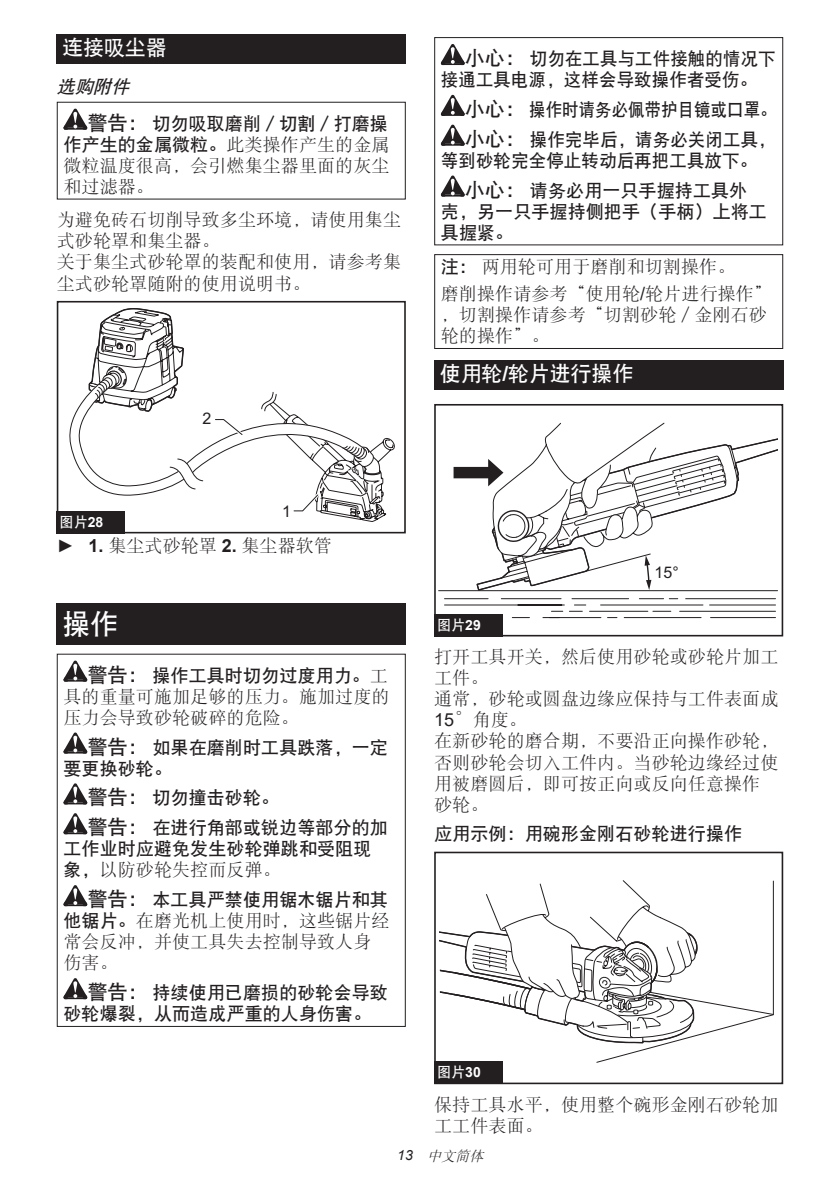
<style>
.page{position:relative;width:840px;height:1191px;background:#fff}
.page>*{position:absolute;margin:0;border:0;box-sizing:border-box;transform-origin:0 0}
.t1{font:28px "DFP Hei W7 GB EUC H";color:#fff}
.t2{font:21px "DFP Hei W7 GB EUC H";letter-spacing:-.01em;color:#fff}
.t3{font:18px/21px "DFP Song W3 GB EUC H";letter-spacing:.005em;color:#231f20}
.t4{font:18px/21px "DFP Hei W7 GB EUC H";letter-spacing:.005em;color:#231f20}
.t5{font:18px/29.8px "DFP Hei W7 GB EUC H";letter-spacing:.005em;color:#231f20;scale:.91 1}
.t6{font:16px "Arial";color:#231f20}
.t7{font:14px "DFP Hei W7 GB EUC H";color:#fff}
.t8{font:italic 14px "DFP Song W3 GB EUC H";color:#231f20}
.s1{font-style:italic}
.s2{font-size:20px}
.s3{font-family:"DFP Song W3 GB EUC H"}
.s4{font-family:"Arial";font-weight:700}
.s5{font-family:"Arial"}
.s6{font-family:"DFP Hei W7 GB EUC H"}
</style>
<div class="page">
<div style="left:57px;top:34px;width:348px;height:29px;background:#231f20"></div>
<svg style="left:63px;top:109px;width:24px;height:21px"></svg>
<div style="left:57px;top:102px;width:348px;height:98px;border:1px solid #231f20"></div>
<div style="left:57px;top:301px;width:348px;height:232px;border:2px solid #231f20"></div>
<svg style="left:63px;top:301px;width:332px;height:221px"></svg>
<div style="left:57px;top:511px;width:68px;height:22px;background:#231f20"></div>
<div style="left:57px;top:604px;width:348px;height:41px;background:#231f20"></div>
<svg style="left:63px;top:660px;width:24px;height:21px"></svg>
<svg style="left:63px;top:732px;width:24px;height:21px"></svg>
<svg style="left:63px;top:783px;width:24px;height:21px"></svg>
<svg style="left:63px;top:813px;width:24px;height:21px"></svg>
<svg style="left:63px;top:885px;width:24px;height:21px"></svg>
<svg style="left:63px;top:978px;width:24px;height:21px"></svg>
<div style="left:57px;top:653px;width:348px;height:374px;border:1px solid #231f20"></div>
<svg style="left:440px;top:44px;width:24px;height:21px"></svg>
<svg style="left:440px;top:95px;width:24px;height:21px"></svg>
<svg style="left:440px;top:125px;width:24px;height:21px"></svg>
<svg style="left:440px;top:175px;width:24px;height:22px"></svg>
<div style="left:434px;top:37px;width:348px;height:208px;border:1px solid #231f20"></div>
<div style="left:434px;top:254px;width:348px;height:95px;border:1px solid #231f20"></div>
<div style="left:434px;top:360px;width:348px;height:30px;background:#231f20"></div>
<hr style="left:438px;top:590px;width:339px;height:1px;background:#231f20">
<hr style="left:685px;top:598px;width:90px;height:1px;background:#231f20">
<svg style="left:639px;top:598px;width:24px;height:1px"></svg>
<hr style="left:571px;top:598px;width:57px;height:1px;background:#231f20">
<hr style="left:501px;top:598px;width:59px;height:1px;background:#231f20">
<hr style="left:709px;top:604px;width:66px;height:1px;background:#231f20">
<hr style="left:600px;top:604px;width:102px;height:1px;background:#231f20">
<hr style="left:517px;top:604px;width:47px;height:1px;background:#231f20">
<hr style="left:679px;top:611px;width:96px;height:1px;background:#231f20">
<svg style="left:652px;top:611px;width:18px;height:1px"></svg>
<hr style="left:589px;top:611px;width:58px;height:1px;background:#231f20">
<svg style="left:569px;top:611px;width:13px;height:1px"></svg>
<hr style="left:710px;top:617px;width:65px;height:1px;background:#231f20">
<hr style="left:624px;top:617px;width:76px;height:1px;background:#231f20">
<hr style="left:444px;top:604px;width:117px;height:1px;background:#231f20">
<hr style="left:542px;top:617px;width:58px;height:1px;background:#231f20">
<svg style="left:512px;top:617px;width:17px;height:1px"></svg>
<svg style="left:551px;top:611px;width:11px;height:7px"></svg>
<hr style="left:444px;top:598px;width:44px;height:1px;background:#231f20">
<svg style="left:453px;top:422px;width:324px;height:169px"></svg>
<div style="left:434px;top:404px;width:348px;height:232px;border:2px solid #231f20"></div>
<div style="left:434px;top:614px;width:68px;height:22px;background:#231f20"></div>
<svg style="left:439px;top:880px;width:334px;height:183px"></svg>
<div style="left:434px;top:1055px;width:73px;height:29px;background:#fff"></div>
<div style="left:434px;top:851px;width:348px;height:233px;border:2px solid #231f20"></div>
<div style="left:434px;top:1061px;width:68px;height:23px;background:#231f20"></div>
<p class="t2" style="left:62px;top:37px;width:106px">连接吸尘器</p>
<p class="t4" style="left:87px;top:68px;width:302px;line-height:36.6px;text-indent:-31px"><span class="s1">选购附件<br></span><span class="s2">警告：</span>切勿吸取磨削／切割／打磨操</p>
<p class="t4" style="left:63px;top:134px;width:327px">作产生的金属微粒。<span class="s3">此类操作产生的金属</span></p>
<p class="t3" style="left:63px;top:155px;width:327px">微粒温度很高，会引燃集尘器里面的灰尘和过滤器。</p>
<p class="t3" style="left:57px;top:209px;width:345px">为避免砖石切削导致多尘环境，请使用集尘式砂轮罩和集尘器。<br>关于集尘式砂轮罩的装配和使用，请参考集尘式砂轮罩随附的使用说明书。</p>
<p class="t6" style="left:202px;top:407px;width:10px">2</p>
<p class="t6" style="left:282px;top:500px;width:10px">1</p>
<p class="t7" style="left:60px;top:514px;width:45px">图片<span class="s4">28</span></p>
<p class="t3" style="left:57px;top:534px;width:276px"><span class="s5">►</span> <span class="s4">1.</span> 集尘式砂轮罩 <span class="s4">2.</span> 集尘器软管</p>
<h1 class="t1" style="left:62px;top:609px;width:57px">操作</h1>
<p class="t4" style="left:87px;top:664px;width:302px"><span class="s2">警告：</span>操作工具时切勿过度用力。<span class="s3">工</span></p>
<p class="t3" style="left:63px;top:685px;width:327px">具的重量可施加足够的压力。施加过度的压力会导致砂轮破碎的危险。</p>
<p class="t4" style="left:63px;top:736px;width:326px;text-indent:24px"><span class="s2">警告：</span>如果在磨削时工具跌落，一定要更换砂轮。</p>
<p class="t4" style="left:87px;top:783px;width:302px;line-height:29.8px"><span class="s2">警告：</span>切勿撞击砂轮。<br><span class="s2">警告：</span>在进行角部或锐边等部分的加</p>
<p class="t4" style="left:63px;top:838px;width:309px">工作业时应避免发生砂轮弹跳和受阻现</p>
<p class="t3" style="left:63px;top:859px;width:219px"><span class="s6">象，</span>以防砂轮失控而反弹。</p>
<p class="t4" style="left:87px;top:889px;width:302px"><span class="s2">警告：</span>本工具严禁使用锯木锯片和其</p>
<p class="t3" style="left:63px;top:910px;width:327px"><span class="s6">他锯片。</span>在磨光机上使用时，这些锯片经常会反冲，并使工具失去控制导致人身伤害。</p>
<p class="t4" style="left:63px;top:982px;width:326px;text-indent:24px"><span class="s2">警告：</span>持续使用已磨损的砂轮会导致砂轮爆裂，从而造成严重的人身伤害。</p>
<p class="t4" style="left:440px;top:48px;width:336px;text-indent:24px"><span class="s2">小心：</span>切勿在工具与工件接触的情况下接通工具电源，这样会导致操作者受伤。</p>
<p class="t5" style="left:464px;top:95px;width:344px"><span class="s2">小心：</span>操作时请务必佩带护目镜或口罩。<span class="s2">小心：</span>操作完毕后，请务必关闭工具，</p>
<p class="t4" style="left:464px;top:145px;width:294px;line-height:29.8px;text-indent:-24px">等到砂轮完全停止转动后再把工具放下。<span class="s2">小心：</span>请务必用一只手握持工具外</p>
<p class="t4" style="left:440px;top:201px;width:327px">壳，另一只手握持侧把手（手柄）上将工具握紧。</p>
<p class="t3" style="left:440px;top:253px;width:332px;line-height:26.8px"><span class="s6">注：</span>两用轮可用于磨削和切割操作。<br>磨削操作请参考“使用轮<span class="s5">/</span>轮片进行操作”</p>
<p class="t3" style="left:440px;top:304px;width:327px">，切割操作请参考“切割砂轮／金刚石砂轮的操作”。</p>
<p class="t2" style="left:439px;top:363px;width:195px">使用轮<span class="s4">/</span>轮片进行操作</p>
<p class="t6" style="left:654px;top:561px;width:26px">15°</p>
<p class="t7" style="left:437px;top:617px;width:45px">图片<span class="s4">29</span></p>
<p class="t3" style="left:434px;top:646px;width:345px">打开工具开关，然后使用砂轮或砂轮片加工工件。<br>通常，砂轮或圆盘边缘应保持与工件表面成<br><span class="s5">15</span>°角度。<br>在新砂轮的磨合期，不要沿正向操作砂轮，否则砂轮会切入工件内。当砂轮边缘经过使用被磨圆后，即可按正向或反向任意操作砂轮。</p>
<p class="t4" style="left:434px;top:823px;width:309px">应用示例：用碗形金刚石砂轮进行操作</p>
<p class="t7" style="left:437px;top:1065px;width:45px">图片<span class="s4">30</span></p>
<p class="t3" style="left:434px;top:1094px;width:345px">保持工具水平，使用整个碗形金刚石砂轮加工工件表面。</p>
<p class="t8" style="left:397px;top:1148px;width:91px"><span class="s5">1 3</span> 中文简体</p>
</div>
